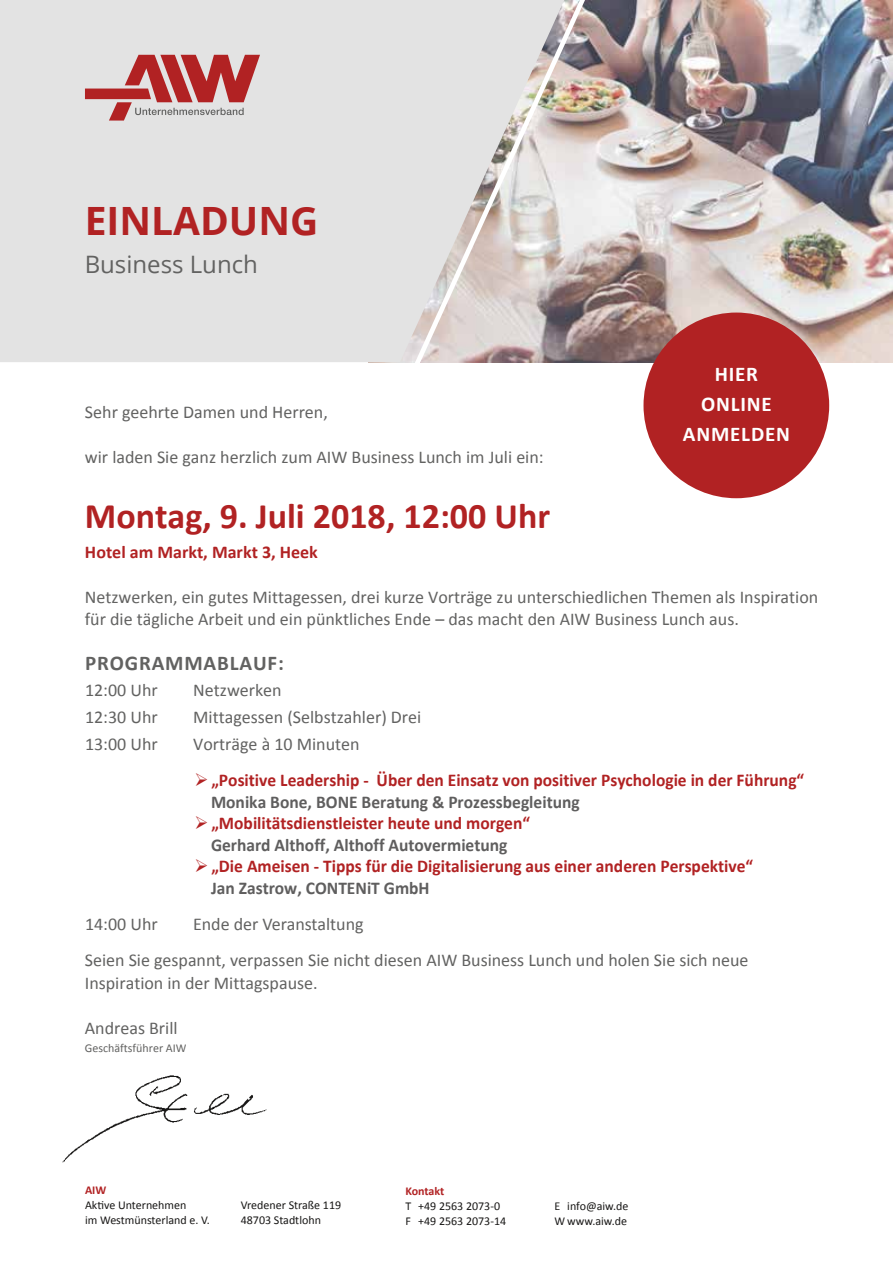
<style>
.page{position:relative;width:893px;height:1263px;background:#fff}
.page>*{position:absolute;margin:0;border:0;box-sizing:border-box;transform-origin:0 0}
.t1{font:700 39px "Open Sans";color:#b12223}
.t2{font:700 36px "Calibri";color:#b12223}
.t3{font:24px "Open Sans";color:#626261}
.t4{font:700 21px/30px "Calibri";letter-spacing:.04em;color:#fff;text-align:center}
.t5{font:700 21px "Calibri";letter-spacing:.04em;color:#626261}
.t6{font:18px/26.7px "Calibri";color:#626261}
.t7{font:700 18px/21.6px "Calibri";color:#b12223}
.t8{font:12px/15px "Calibri";color:#181716}
.t9{font:12px "Calibri";color:#626261}
.t10{font:700 12px "Calibri";letter-spacing:-.005em;color:#b12223}
.s1{color:#5f5e5e}
</style>
<div class="page">
<img style="left:598px;top:0;width:295px;height:362px">
<div style="left:0;top:0;width:396px;height:362px;background:#e3e3e3"></div>
<svg style="left:396px;top:0;width:202px;height:363px"></svg>
<img style="left:62px;top:1075px;width:205px;height:88px">
<div style="left:643px;top:313px;width:186px;height:185px;background:#b12223;border-radius:50%"></div>
<svg style="left:85px;top:55px;width:175px;height:66px"></svg>
<h1 class="t1" style="left:85px;top:194px;width:235px">EINLADUNG</h1>
<h3 class="t3" style="left:85px;top:247px;width:175px">Business Lunch</h3>
<p class="t4" style="left:683px;top:359px;width:109px">HIER<br>ONLINE<br>ANMELDEN</p>
<p class="t6" style="left:85px;top:399px;width:244px">Sehr geehrte Damen und Herren,</p>
<p class="t6" style="left:85px;top:444px;width:460px">wir laden Sie ganz herzlich zum AIW Business Lunch im Juli ein:</p>
<h2 class="t2" style="left:85px;top:493px;width:467px">Montag, 9. Juli 2018, 12:00 Uhr</h2>
<p class="t7" style="left:85px;top:541px;width:234px">Hotel am Markt, Markt 3, Heek</p>
<p class="t6" style="left:85px;top:585px;width:735px;line-height:22.5px">Netzwerken, ein gutes Mittagessen, drei kurze Vorträge zu unterschiedlichen Themen als Inspiration für die tägliche Arbeit und ein pünktliches Ende – das macht den AIW Business Lunch aus.</p>
<p class="t5" style="left:85px;top:650px;width:200px">PROGRAMMABLAUF:</p>
<p class="t6" style="left:85px;top:677px;width:74px;text-align:justify">12:00 Uhr 12:30 Uhr 13:00 Uhr</p>
<p class="t6" style="left:193px;top:677px;width:230px">Netzwerken<br>Mittagessen (Selbstzahler) Drei<br>Vorträge à 10 Minuten</p>
<p class="t7" style="left:211px;top:769px;width:595px;text-indent:-17px">➢„Positive Leadership - Über den Einsatz von positiver Psychologie in der Führung“<br><span class="s1">Monika Bone, BONE Beratung &amp; Prozessbegleitung</span></p>
<p class="t7" style="left:194px;top:812px;width:337px;text-align:center">➢„Mobilitätsdienstleister heute und morgen“<br><span class="s1">Gerhard Althoff, Althoff Autovermietung</span></p>
<p class="t7" style="left:211px;top:856px;width:544px;text-indent:-17px">➢„Die Ameisen - Tipps für die Digitalisierung aus einer anderen Perspektive“<br><span class="s1">Jan Zastrow, CONTENiT GmbH</span></p>
<p class="t6" style="left:85px;top:911px;width:74px">14:00 Uhr</p>
<p class="t6" style="left:85px;top:906px;width:665px;line-height:36.3px;text-indent:108px">Ende der Veranstaltung<br>Seien Sie gespannt, verpassen Sie nicht diesen AIW Business Lunch und holen Sie sich neue</p>
<p class="t6" style="left:85px;top:969px;width:234px">Inspiration in der Mittagspause.</p>
<p class="t6" style="left:85px;top:1014px;width:94px">Andreas Brill</p>
<p class="t9" style="left:85px;top:1040px;width:103px">Geschäftsführer AIW</p>
<p class="t10" style="left:85px;top:1182px;width:23px">AIW</p>
<p class="t8" style="left:85px;top:1197px;width:126px">Aktive Unternehmen<br>im Westmünsterland e. V.</p>
<p class="t8" style="left:241px;top:1197px;width:102px">Vredener Straße 119<br>48703 Stadtlohn</p>
<p class="t10" style="left:405px;top:1184px;width:40px">Kontakt</p>
<p class="t8" style="left:405px;top:1199px;width:102px">T +49 2563 2073-0<br>F +49 2563 2073-14</p>
<p class="t8" style="left:554px;top:1199px;width:75px">E info@aiw.de<br>W www.aiw.de</p>
</div>
